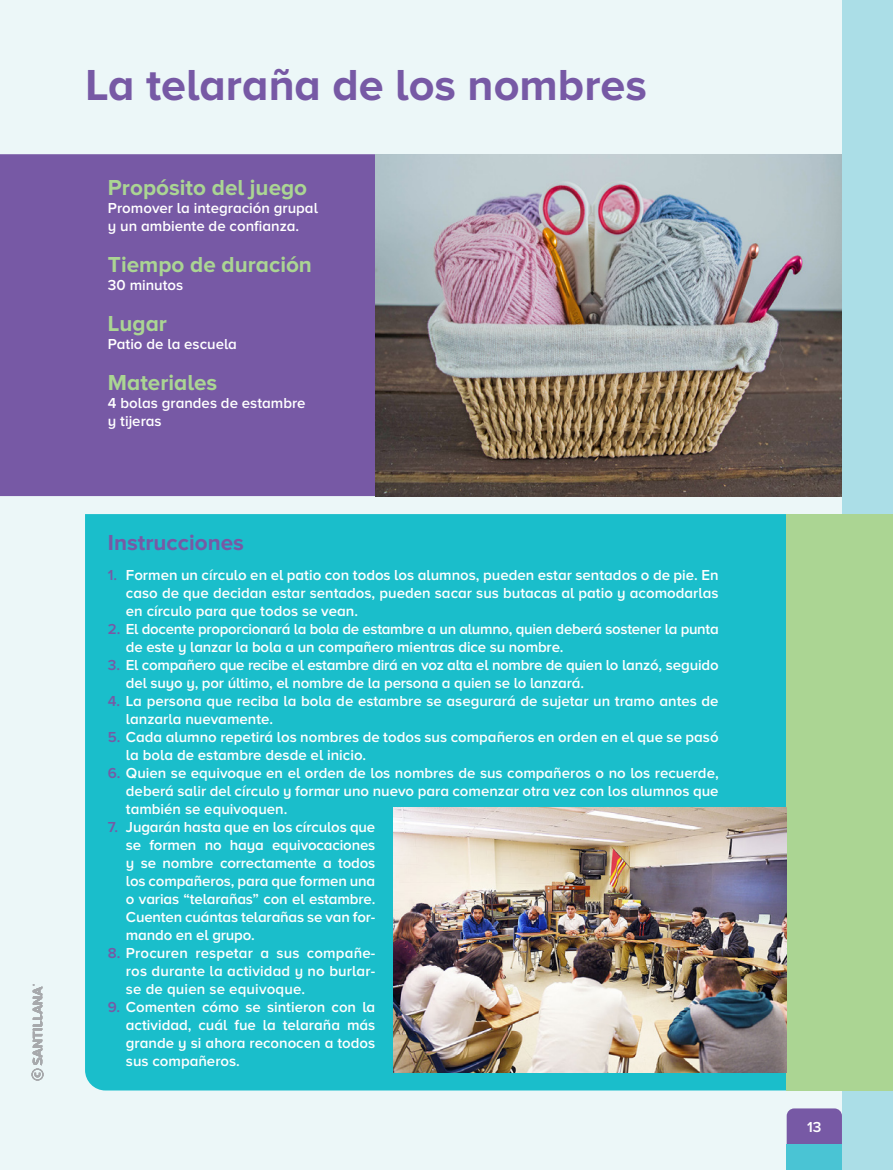
<style>
.page{position:relative;width:893px;height:1170px;background:#fff}
.page>*{position:absolute;margin:0;border:0;box-sizing:border-box;transform-origin:0 0}
.t1{font:700 45px "Proxima Nova A";color:#7759a5}
.t2{font:700 22.5px "Proxima Nova A";color:#abd593}
.t3{font:700 22.5px "Proxima Nova A";color:#7759a5}
.t4{font:600 15px/18px "Proxima Nova A";color:#fff}
.t5{font:600 15px/18px "Proxima Nova A";letter-spacing:-.02em;color:#fff}
.s1{color:#7759a5}
</style>
<div class="page">
<div style="left:0;top:0;width:893px;height:1169px;background:#ecf7f8"></div>
<div style="left:842px;top:0;width:51px;height:1169px;background:#abdee7"></div>
<div style="left:787px;top:1108px;width:55px;height:36px;background:#7759a5"></div>
<div style="left:787px;top:1144px;width:55px;height:25px;background:#4ac4d4"></div>
<div style="left:0;top:154px;width:375px;height:342px;background:#7759a5"></div>
<div style="left:85px;top:514px;width:702px;height:576px;background:#1abecb"></div>
<img style="left:375px;top:154px;width:467px;height:342px">
<div style="left:787px;top:514px;width:106px;height:576px;background:#abd593"></div>
<img style="left:394px;top:807px;width:393px;height:265px">
<svg style="left:32px;top:984px;width:12px;height:96px"></svg>
<h1 class="t1" style="left:85px;top:59px;width:563px">La telaraña de los nombres</h1>
<h2 class="t2" style="left:108px;top:175px;width:201px">Propósito del juego</h2>
<p class="t4" style="left:108px;top:199px;width:212px">Promover la integración grupal y un ambiente de confianza.</p>
<h2 class="t2" style="left:108px;top:252px;width:206px">Tiempo de duración</h2>
<p class="t4" style="left:108px;top:276px;width:77px">30 minutos</p>
<h2 class="t2" style="left:108px;top:311px;width:61px">Lugar</h2>
<p class="t4" style="left:108px;top:335px;width:131px">Patio de la escuela</p>
<h2 class="t2" style="left:108px;top:369px;width:111px">Materiales</h2>
<p class="t4" style="left:108px;top:394px;width:199px">4 bolas grandes de estambre y tijeras</p>
<h2 class="t3" style="left:108px;top:529px;width:137px">Instrucciones</h2>
<p class="t4" style="left:126px;top:565px;width:594px;text-align:justify;text-indent:-18px"><span class="s1">1.</span> Formen un círculo en el patio con todos los alumnos, pueden estar sentados o de pie. En caso de que decidan estar sentados, pueden sacar sus butacas al patio y acomodarlas en círculo para que todos se vean.</p>
<p class="t5" style="left:126px;top:619px;width:594px;text-indent:-18px"><span class="s1">2.</span> El docente proporcionará la bola de estambre a un alumno, quien deberá sostener la punta de este y lanzar la bola a un compañero mientras dice su nombre.</p>
<p class="t4" style="left:126px;top:655px;width:594px;text-indent:-18px"><span class="s1">3.</span> El compañero que recibe el estambre dirá en voz alta el nombre de quien lo lanzó, seguido del suyo y, por último, el nombre de la persona a quien se lo lanzará.</p>
<p class="t4" style="left:126px;top:691px;width:594px;text-indent:-18px"><span class="s1">4.</span> La persona que reciba la bola de estambre se asegurará de sujetar un tramo antes de lanzarla nuevamente.</p>
<p class="t4" style="left:126px;top:727px;width:594px;text-indent:-18px"><span class="s1">5.</span> Cada alumno repetirá los nombres de todos sus compañeros en orden en el que se pasó la bola de estambre desde el inicio.</p>
<p class="t4" style="left:108px;top:763px;width:612px;text-align:right"><span class="s1">6.</span> Quien se equivoque en el orden de los nombres de sus compañeros o no los recuerde, deberá salir del círculo y formar uno nuevo para comenzar otra vez con los alumnos que</p>
<p class="t4" style="left:126px;top:799px;width:163px">también se equivoquen.</p>
<p class="t4" style="left:126px;top:817px;width:251px;text-align:justify;text-indent:-18px"><span class="s1">7.</span> Jugarán hasta que en los círculos que se formen no haya equivocaciones y se nombre correctamente a todos los compañeros, para que formen una o varias “telarañas” con el estambre.<br>Cuenten cuántas telarañas se van for&shy;mando en el grupo.</p>
<p class="t4" style="left:126px;top:943px;width:251px;text-align:justify;text-indent:-18px"><span class="s1">8.</span> Procuren respetar a sus compañe&shy;ros durante la actividad y no burlar&shy;se de quien se equivoque.</p>
<p class="t4" style="left:126px;top:997px;width:251px;text-align:justify;text-indent:-18px"><span class="s1">9.</span> Comenten cómo se sintieron con la actividad, cuál fue la telaraña más grande y si ahora reconocen a todos sus compañeros.</p>
<p class="t4" style="left:807px;top:1117px;width:16px">13</p>
</div>
